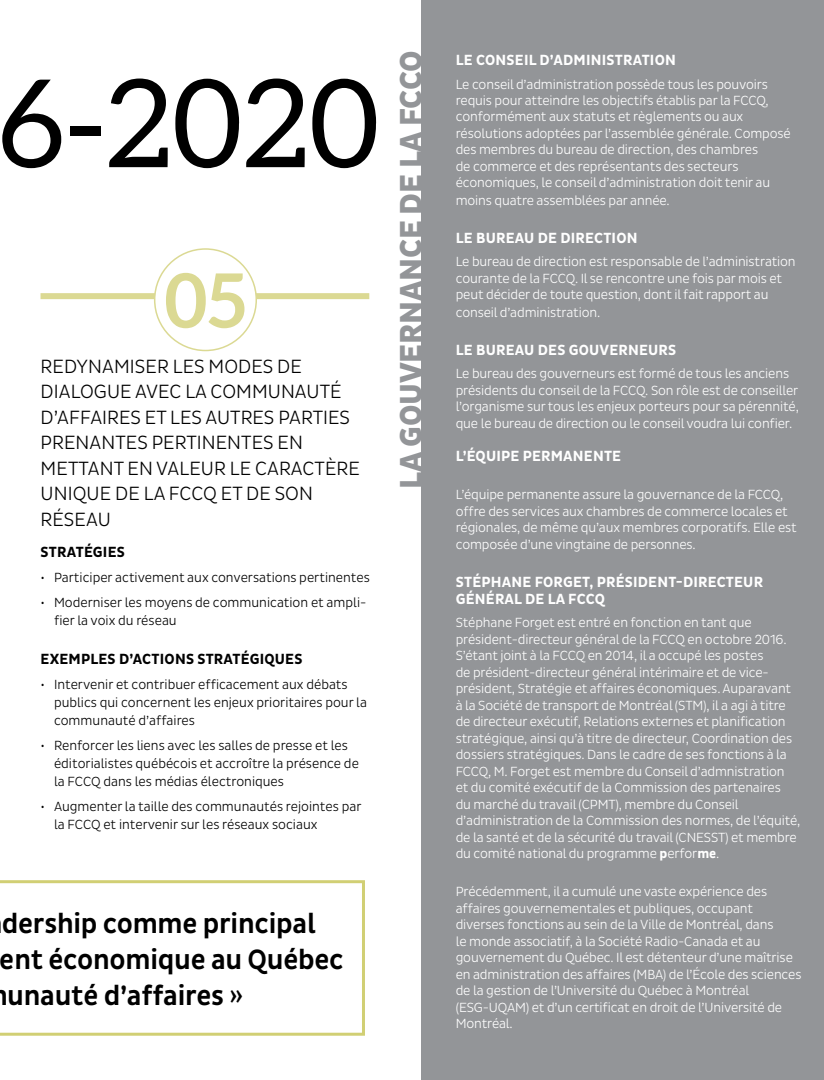
<style>
.page{position:relative;width:824px;height:1080px;background:#fff}
.page>*{position:absolute;margin:0;border:0;box-sizing:border-box;transform-origin:0 0}
.t1{font:122.25px "Aleo";color:#000}
.t2{font:700 75px "Aleo";color:#dbd993}
.t3{font:800 31.95px "Pluto Sans Cond";letter-spacing:-.005em;color:#939598}
.t4{font:500 28.5px/36px "Pluto Sans Cond";letter-spacing:-.01em;color:#000}
.t5{font:300 19.5px/25.5px "Pluto Sans Cond";letter-spacing:.005em;color:#000}
.t6{font:700 15px/17.2px "Pluto Sans Cond";letter-spacing:.015em;color:#fff}
.t7{font:700 15px "Pluto Sans Cond";letter-spacing:.015em;color:#000}
.t8{font:300 13.5px/16.5px "Pluto Sans Cond";letter-spacing:-.01em;color:#fff}
.t9{font:300 13.5px/18px "Pluto Sans Cond";color:#000}
.s1{font-weight:700}
</style>
<div class="page">
<div style="left:40px;top:293px;width:329px;height:6px;background:#dbd993"></div>
<hr style="left:0;top:294px;width:1px;height:786px;background:#efefd5">
<div style="left:155px;top:249px;width:101px;height:102px;background:#fff;border-radius:50%"></div>
<div style="left:154px;top:248px;width:103px;height:103px;border:2px solid #dbd993;border-radius:50%"></div>
<div style="left:421px;top:0;width:403px;height:1080px;background:#939598"></div>
<svg style="left:0;top:880px;width:365px;height:156px"></svg>
<p class="t1" style="left:-1px;top:55px;width:383px">6-2020</p>
<p class="t2" style="left:164px;top:257px;width:83px">05</p>
<p class="t5" style="left:41px;top:353px;width:321px">REDYNAMISER LES MODES DE<br>DIALOGUE AVEC LA COMMUNAUTÉ<br>D’AFFAIRES ET LES AUTRES PARTIES<br>PRENANTES PERTINENTES EN<br>METTANT EN VALEUR LE CARACTÈRE<br>UNIQUE DE LA FCCQ ET DE SON<br>RÉSEAU</p>
<p class="t7" style="left:41px;top:544px;width:86px">STRATÉGI ES</p>
<p class="t9" style="left:40px;top:568px;width:331px">• Participer activement aux conversations pertinentes</p>
<p class="t9" style="left:54px;top:593px;width:314px;text-indent:-14px">• Moderniser les moyens de communication et ampli&shy;fier la voix du réseau</p>
<p class="t7" style="left:41px;top:651px;width:263px">EXEMPLES D’ACTIONS STRATÉGIQUES</p>
<p class="t9" style="left:54px;top:676px;width:314px;text-indent:-14px">• Intervenir et contribuer efficacement aux débats publics qui concernent les enjeux prioritaires pour la communauté d’affaires</p>
<p class="t9" style="left:54px;top:736px;width:306px;text-indent:-14px">• Renforcer les liens avec les salles de presse et les éditorialistes québécois et accroître la présence de la FCCQ dans les médias électroniques</p>
<p class="t9" style="left:54px;top:797px;width:309px;text-indent:-14px">• Augmenter la taille des communautés rejointes par la FCCQ et intervenir sur les réseaux sociaux</p>
<p class="t3" style="left:392px;top:489px;width:440px;rotate:-90deg">la gouvernance de la fccq</p>
<p class="t4" style="left:0;top:906px;width:345px">dership comme principal ent économique au Québec unauté d’affaires »</p>
<p class="t6" style="left:456px;top:52px;width:221px">LE CONSEIL D’ADMINISTRATION</p>
<p class="t8" style="left:455px;top:76px;width:332px">Le conseil d’administration possède tous les pouvoirs requis pour atteindre les objectifs établis par la FCCQ, conformément aux statuts et règlements ou aux résolutions adoptées par l’assemblée générale. Composé des membres du bureau de direction, des chambres<br>de commerce et des représentants des secteurs économiques, le conseil d’administration doit tenir au moins quatre assemblées par année.</p>
<p class="t6" style="left:456px;top:230px;width:183px">LE BUREAU DE DI RECTION</p>
<p class="t8" style="left:455px;top:253px;width:341px">Le bureau de direction est responsable de l’administration courante de la FCCQ. Il se rencontre une fois par mois et peut décider de toute question, dont il fait rapport au</p>
<p class="t8" style="left:455px;top:304px;width:146px">conseil d’administration.</p>
<p class="t6" style="left:456px;top:342px;width:222px">LE BUREAU DES GOUVERNEURS</p>
<p class="t8" style="left:455px;top:366px;width:344px">Le bureau des gouverneurs est formé de tous les anciens présidents du conseil de la FCCQ. Son rôle est de conseiller l’organisme sur tous les enjeux porteurs pour sa pérennité, que le bureau de direction ou le conseil voudra lui confier.</p>
<p class="t6" style="left:456px;top:448px;width:167px">L’ÉQUI PE PERMANENTE</p>
<p class="t8" style="left:455px;top:486px;width:342px">L’équipe permanente assure la gouvernance de la FCCQ, offre des services aux chambres de commerce locales et régionales, de même qu’aux membres corporatifs. Elle est composée d’une vingtaine de personnes.</p>
<p class="t6" style="left:456px;top:573px;width:309px">STÉPHANE FORGET, PRÉSIDENT-DI RECTEUR<br>GÉNÉRAL DE LA FCCQ</p>
<p class="t8" style="left:455px;top:614px;width:346px">Stéphane Forget est entré en fonction en tant que président-directeur général de la FCCQ en octobre 2016.<br>S’étant joint à la FCCQ en 2014, il a occupé les postes<br>de président-directeur général intérimaire et de vice&shy;président, Stratégie et affaires économiques. Auparavant à la Société de transport de Montréal (STM), il a agi à titre de directeur exécutif, Relations externes et planification stratégique, ainsi qu’à titre de directeur, Coordination des dossiers stratégiques. Dans le cadre de ses fonctions à la FCCQ, M. Forget est membre du Conseil d’admnistration et du comité exécutif de la Commission des partenaires<br>du marché du travail (CPMT), membre du Conseil d’administration de la Commission des normes, de l’équité, de la santé et de la sécurité du travail (CNESST) et membre du comité national du programme <span class="s1">P</span>erfor<span class="s1">ME</span>.</p>
<p class="t8" style="left:455px;top:883px;width:347px">Précédemment, il a cumulé une vaste expérience des affaires gouvernementales et publiques, occupant diverses fonctions au sein de la Ville de Montréal, dans<br>le monde associatif, à la Société Radio-Canada et au gouvernement du Québec. Il est détenteur d’une maîtrise en administration des affaires (MBA) de l’École des sciences de la gestion de l’Université du Québec à Montréal (ESG-UQAM) et d’un certificat en droit de l’Université de Montréal.</p>
</div>
